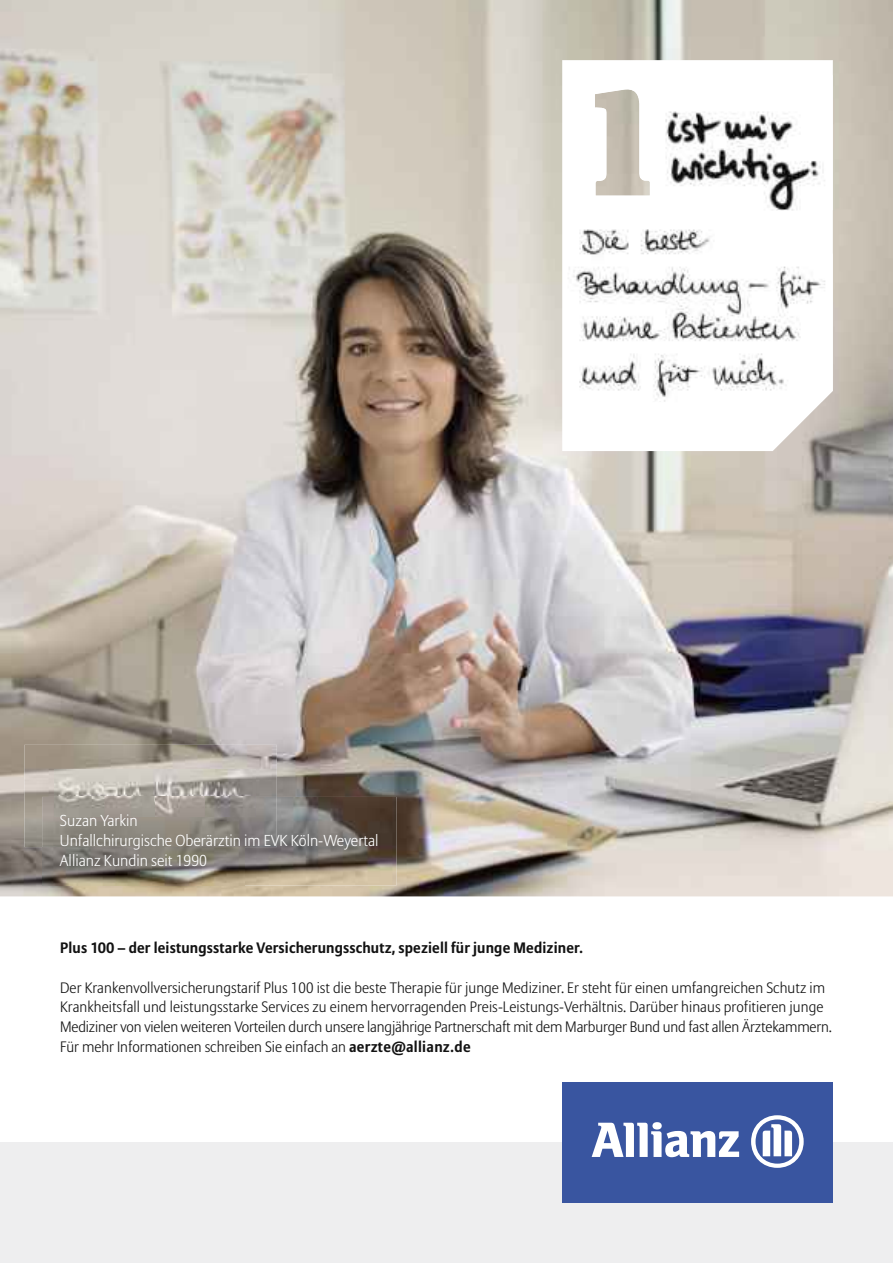
<style>
.page{position:relative;width:893px;height:1263px;background:#fff}
.page>*{position:absolute;margin:0;border:0;box-sizing:border-box;transform-origin:0 0}
.t1{font:300 15.75px/20.2px "Allianz Sans";color:#fff}
.t2{font:300 15px/19.8px "Allianz Sans";letter-spacing:.005em;color:#121212}
.t3{font:700 15px "Allianz Sans";letter-spacing:.01em;color:#121212}
.s1{font-weight:700}
</style>
<div class="page">
<img style="left:0;top:0;width:893px;height:896px">
<div style="left:0;top:1143px;width:893px;height:120px;background:#eeeeef"></div>
<div style="left:562px;top:1082px;width:271px;height:121px;background:#3955a0"></div>
<svg style="left:592px;top:1122px;width:147px;height:35px"></svg>
<svg style="left:751px;top:1115px;width:53px;height:53px"></svg>
<svg style="left:562px;top:60px;width:271px;height:391px"></svg>
<img style="left:568px;top:75px;width:265px;height:135px">
<img style="left:833px;top:253px;width:1px;height:149px">
<img style="left:568px;top:218px;width:265px;height:184px">
<img style="left:24px;top:745px;width:253px;height:102px">
<img style="left:55px;top:770px;width:201px;height:27px">
<img style="left:245px;top:797px;width:151px;height:88px">
<img style="left:42px;top:847px;width:203px;height:38px">
<img style="left:42px;top:797px;width:235px;height:50px">
<p class="t1" style="left:60px;top:811px;width:320px">Suzan Yarkin<br>Unfallchirurgische Oberärztin im EVK Köln-Weyertal<br>Allianz Kundin seit 1990</p>
<p class="t3" style="left:60px;top:938px;width:525px">Plus 100 – der leistungsstarke Versicherungsschutz, speziell für junge Mediziner.</p>
<p class="t2" style="left:60px;top:978px;width:773px">Der Krankenvollversicherungstarif Plus 100 ist die beste Therapie für junge Mediziner. Er steht für einen umfangreichen Schutz im Krankheitsfall und leistungsstarke Services zu einem hervorragenden Preis-Leistungs-Verhältnis. Darüber hinaus profitieren junge Mediziner von vielen weiteren Vorteilen durch unsere langjährige Partnerschaft mit dem Marburger Bund und fast allen Ärztekammern.<br>Für mehr Informationen schreiben Sie einfach an <span class="s1">aerzte@allianz.de</span></p>
</div>
